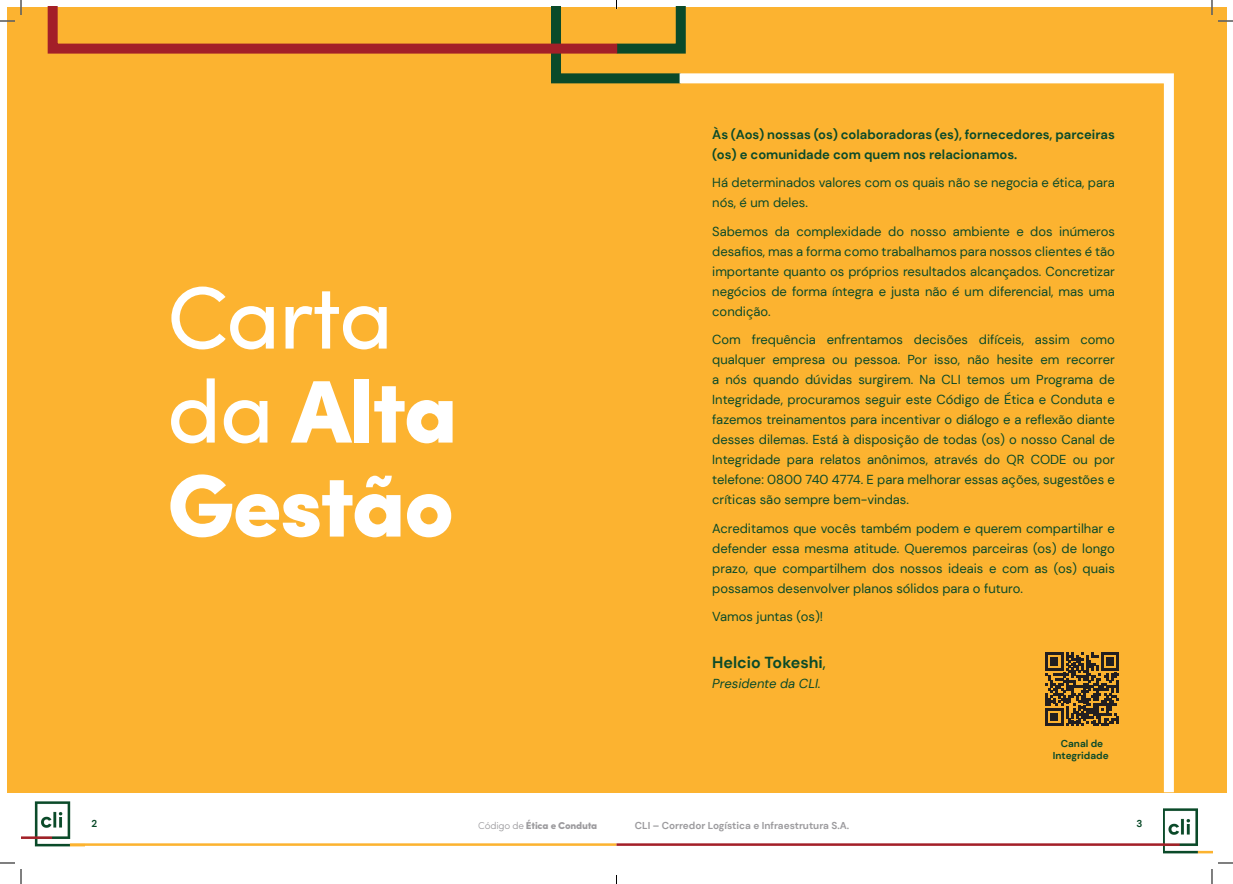
<style>
.page{position:relative;width:1233px;height:884px;background:#fff}
.page>*{position:absolute;margin:0;border:0;box-sizing:border-box;transform-origin:0 0}
.t1{font:900 89px/94px "Sofia Pro";letter-spacing:-.02em;color:#fff}
.t2{font:700 16px "DM Sans";color:#0a4a29}
.t3{font:13px/20px "DM Sans";color:#0a4a29;text-align:justify}
.t4{font:700 13px/20px "DM Sans";color:#0a4a29}
.t5{font:italic 13px "DM Sans";color:#0a4a29}
.t6{font:700 10px "DM Sans";color:#9c9b9e}
.t7{font:900 10px "Sofia Pro";letter-spacing:-.02em;color:#9c9b9e}
.t8{font:700 10px/12px "DM Sans";color:#0a4a29;text-align:center}
.s1{font-weight:400}
.s2{font-weight:300}
</style>
<div class="page">
<div style="left:7px;top:7px;width:1219px;height:785px;background:#fcb330"></div>
<img style="left:21px;top:801px;width:63px;height:46px">
<img style="left:1163px;top:808px;width:49px;height:46px">
<hr style="left:70px;top:843px;width:546px;height:3px;background:#fcb330">
<hr style="left:616px;top:843px;width:548px;height:3px;background:#a31f28">
<svg style="left:669px;top:73px;width:509px;height:720px"></svg>
<svg style="left:1045px;top:653px;width:74px;height:73px"></svg>
<svg style="left:1218px;top:20px;width:15px;height:2px"></svg>
<svg style="left:1218px;top:862px;width:15px;height:2px"></svg>
<svg style="left:0;top:0;width:22px;height:22px"></svg>
<svg style="left:0;top:862px;width:22px;height:22px"></svg>
<svg style="left:1211px;top:0;width:1px;height:15px"></svg>
<svg style="left:1211px;top:869px;width:1px;height:15px"></svg>
<svg style="left:47px;top:0;width:644px;height:88px"></svg>
<h1 class="t1" style="left:167px;top:264px;width:292px"><span class="s1">Carta da</span> Alta<br>Gestão</h1>
<p class="t4" style="left:712px;top:124px;width:404px">Às (Aos) nossas (os) colaboradoras (es), fornecedores, parceiras (os) e comunidade com quem nos relacionamos.</p>
<p class="t3" style="left:712px;top:173px;width:404px">Há determinados valores com os quais não se negocia e ética, para nós, é um deles.</p>
<p class="t3" style="left:712px;top:221px;width:404px">Sabemos da complexidade do nosso ambiente e dos inúmeros desafios, mas a forma como trabalhamos para nossos clientes é tão importante quanto os próprios resultados alcançados. Concretizar negócios de forma íntegra e justa não é um diferencial, mas uma condição.</p>
<p class="t3" style="left:712px;top:330px;width:404px">Com frequência enfrentamos decisões difíceis, assim como qualquer empresa ou pessoa. Por isso, não hesite em recorrer a nós quando dúvidas surgirem. Na CLI temos um Programa de Integridade, procuramos seguir este Código de Ética e Conduta e fazemos treinamentos para incentivar o diálogo e a reflexão diante desses dilemas. Está à disposição de todas (os) o nosso Canal de Integridade para relatos anônimos, através do QR CODE ou por telefone: 0800 740 4774. E para melhorar essas ações, sugestões e críticas são sempre bem-vindas.</p>
<p class="t3" style="left:712px;top:518px;width:404px">Acreditamos que vocês também podem e querem compartilhar e defender essa mesma atitude. Queremos parceiras (os) de longo prazo, que compartilhem dos nossos ideais e com as (os) quais possamos desenvolver planos sólidos para o futuro.</p>
<p class="t3" style="left:712px;top:606px;width:112px">Vamos juntas (os)!</p>
<p class="t2" style="left:712px;top:653px;width:115px">Helcio Tokeshi<span class="s1">,</span></p>
<p class="t5" style="left:712px;top:675px;width:110px">Presidente da CLI.</p>
<p class="t8" style="left:1053px;top:737px;width:57px">Canal de<br>Integridade</p>
<p class="t8" style="left:92px;top:817px;width:7px">2</p>
<p class="t7" style="left:478px;top:817px;width:120px"><span class="s2">Código de</span> Ética e Conduta</p>
<p class="t6" style="left:635px;top:819px;width:216px">CLI – Corredor Logística e Infraestrutura S.A.</p>
<p class="t8" style="left:1136px;top:817px;width:7px">3</p>
</div>
